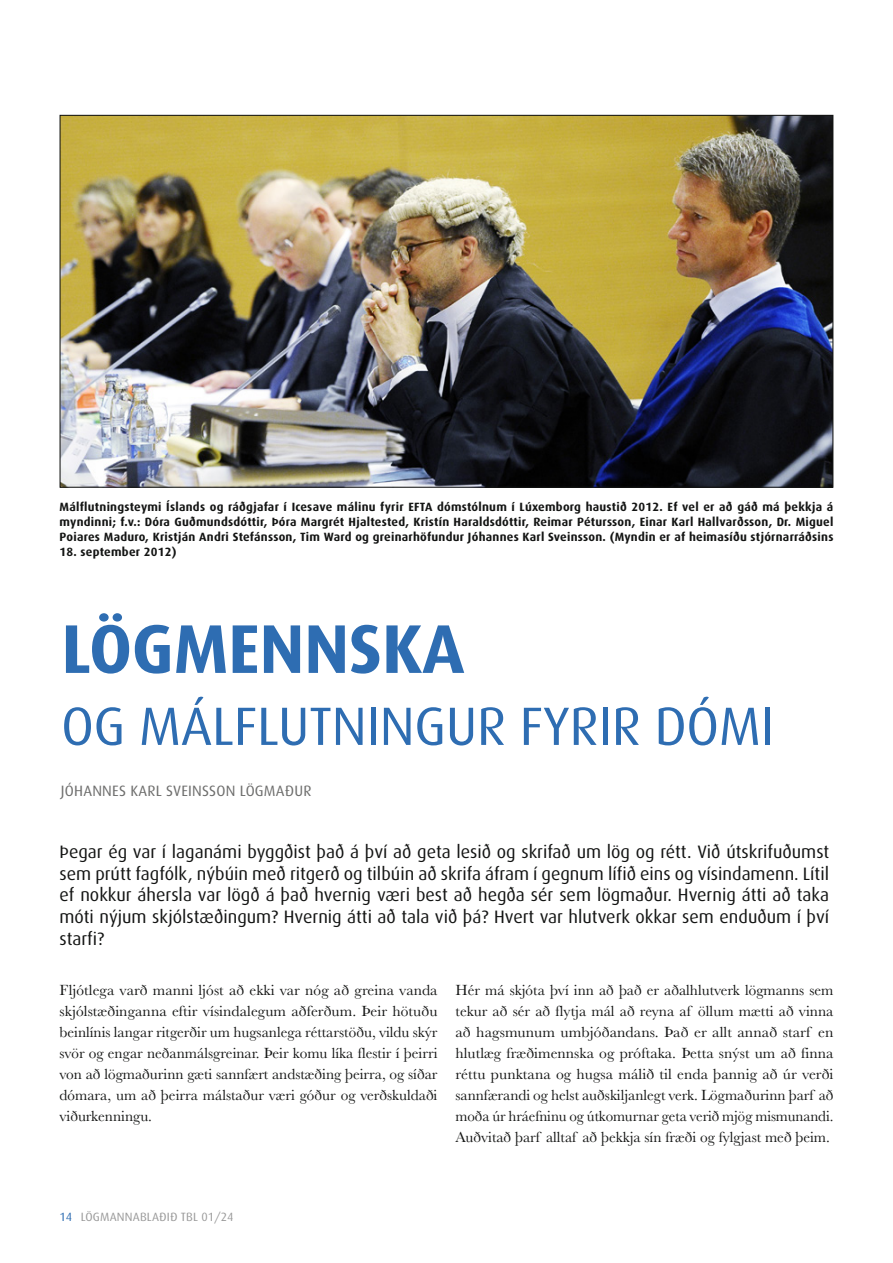
<style>
.page{position:relative;width:893px;height:1263px;background:#fff}
.page>*{position:absolute;margin:0;border:0;box-sizing:border-box;transform-origin:0 0}
.t1{font:700 69px "Dax";letter-spacing:-.005em;color:#2e6db2}
.t2{font:54px "Dax";letter-spacing:-.005em;color:#2e6db2}
.t3{font:18px/21.6px "Dax";color:#131413;text-align:justify}
.t4{font:15.3px/21px "Baskerville";color:#131413;text-align:justify}
.t5{font:15px "Dax";letter-spacing:.015em;color:#6d6d6c}
.t6{font:700 12px/15px "Dax";letter-spacing:.02em;color:#131413;text-align:justify}
.t7{font:12px "Dax";letter-spacing:.015em;color:#999}
.s1{color:#2e6db2}
</style>
<div class="page">
<img style="left:62px;top:117px;width:769px;height:369px">
<p class="t6" style="left:60px;top:500px;width:775px">Málflutningsteymi Íslands og ráðgjafar í Icesave málinu fyrir EFTA dómstólnum í Lúxemborg haustið 2012. Ef vel er að gáð má þekkja á myndinni; f.v.: Dóra Guðmundsdóttir, Þóra Margrét Hjaltested, Kristín Haraldsdóttir, Reimar Pétursson, Einar Karl Hallvarðsson, Dr. Miguel Poiares Maduro, Kristján Andri Stefánsson, Tim Ward og greinarhöfundur Jóhannes Karl Sveinsson. (Myndin er af heimasíðu stjórnarráðsins</p>
<p class="t6" style="left:60px;top:545px;width:119px">18. september 2012)</p>
<h1 class="t1" style="left:61px;top:610px;width:405px">LÖGMENNSKA</h1>
<h2 class="t2" style="left:61px;top:696px;width:715px">OG MÁLFLUTNINGUR FYRIR DÓMI</h2>
<p class="t5" style="left:61px;top:783px;width:252px">JÓHANNES KARL SVEINSSON LÖGMAÐUR</p>
<p class="t3" style="left:60px;top:841px;width:771px">Þegar ég var í laganámi byggðist það á því að geta lesið og skrifað um lög og rétt. Við útskrifuðumst sem prútt fagfólk, nýbúin með ritgerð og tilbúin að skrifa áfram í gegnum lífið eins og vísindamenn. Lítil ef nokkur áhersla var lögð á það hvernig væri best að hegða sér sem lögmaður. Hvernig átti að taka móti nýjum skjólstæðingum? Hvernig átti að tala við þá? Hvert var hlutverk okkar sem enduðum í því starfi?</p>
<p class="t4" style="left:60px;top:980px;width:379px">Fljótlega varð manni ljóst að ekki var nóg að greina vanda skjólstæðinganna eftir vísindalegum aðferðum. Þeir hötuðu beinlínis langar ritgerðir um hugsanlega réttarstöðu, vildu skýr svör og engar neðanmálsgreinar. Þeir komu líka flestir í þeirri von að lögmaðurinn gæti sannfært andstæðing þeirra, og síðar dómara, um að þeirra málstaður væri góður og verðskuldaði viðurkenningu.</p>
<p class="t4" style="left:455px;top:980px;width:380px">Hér má skjóta því inn að það er aðalhlutverk lögmanns sem tekur að sér að flytja mál að reyna af öllum mætti að vinna að hagsmunum umbjóðandans. Það er allt annað starf en hlutlæg fræðimennska og próftaka. Þetta snýst um að finna réttu punktana og hugsa málið til enda þannig að úr verði sannfærandi og helst auðskiljanlegt verk. Lögmaðurinn þarf að moða úr hráefninu og útkomurnar geta verið mjög mismunandi.<br>Auðvitað þarf alltaf að þekkja sín fræði og fylgjast með þeim.</p>
<p class="t7" style="left:60px;top:1210px;width:176px"><span class="s1">14</span> LÖGMANNABLAÐIÐ TBL 01/24</p>
</div>
